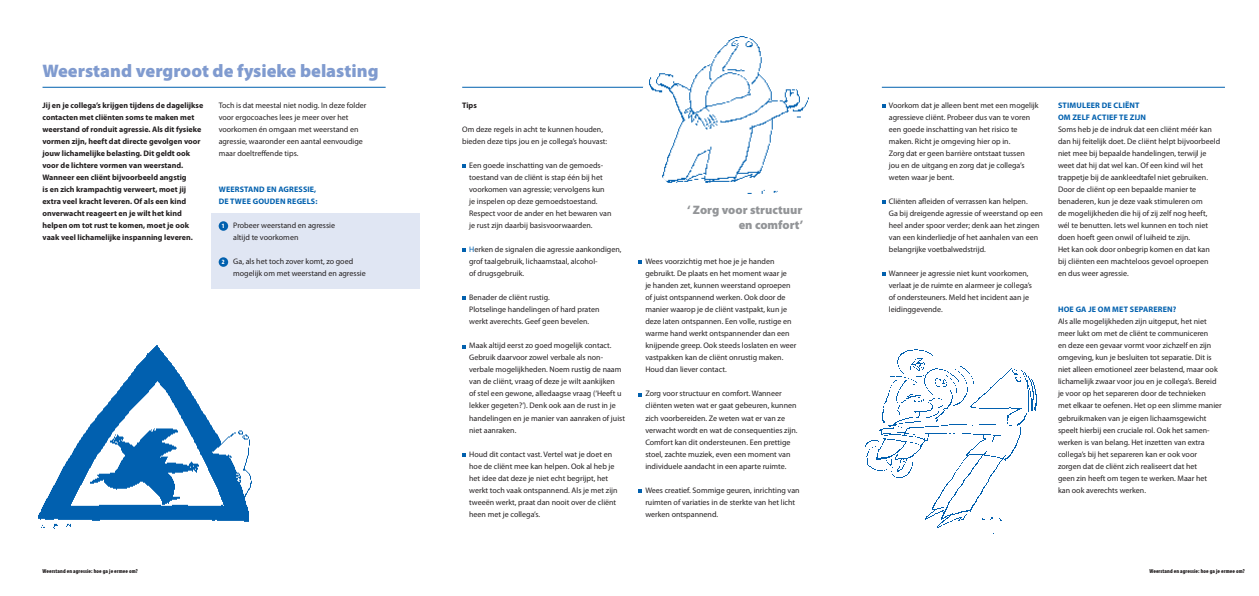
<style>
.page{position:relative;width:1259px;height:596px;background:#fff}
.page>*{position:absolute;margin:0;border:0;box-sizing:border-box;transform-origin:0 0}
.t1{font:900 18.2px "Myriad Pro";color:#809bcf}
.t2{font:900 12.2px/14.4px "Myriad Pro";color:#939598;text-align:right}
.t3{font:8px/12px "Myriad Pro";color:#231f20}
.t4{font:700 8px/12px "Myriad Pro";color:#231f20}
.t5{font:700 8px/12px "Myriad Pro";letter-spacing:.02em;color:#0160ae}
.t6{font:900 condensed 5.7px "Myriad Pro";letter-spacing:.015em;color:#231f20}
.s1{font-weight:900;font-stretch:condensed;font-size:6.5px;color:#fff}
.s2{color:#0160ae}
</style>
<div class="page">
<div style="left:211px;top:213px;width:209px;height:75px;background:#e0e6f3"></div>
<div style="left:219px;top:221px;width:9px;height:9px;background:#0160ae;border-radius:50%"></div>
<div style="left:219px;top:257px;width:9px;height:9px;background:#0160ae;border-radius:50%"></div>
<svg style="left:462px;top:164px;width:4px;height:4px"></svg>
<svg style="left:462px;top:248px;width:4px;height:4px"></svg>
<svg style="left:462px;top:296px;width:4px;height:4px"></svg>
<svg style="left:462px;top:345px;width:4px;height:3px"></svg>
<svg style="left:462px;top:453px;width:4px;height:3px"></svg>
<svg style="left:638px;top:260px;width:4px;height:4px"></svg>
<svg style="left:638px;top:393px;width:4px;height:3px"></svg>
<svg style="left:638px;top:489px;width:4px;height:3px"></svg>
<svg style="left:882px;top:104px;width:3px;height:4px"></svg>
<svg style="left:882px;top:200px;width:3px;height:4px"></svg>
<svg style="left:882px;top:272px;width:3px;height:4px"></svg>
<hr style="left:43px;top:87px;width:343px;height:1px;background:#0160ae">
<hr style="left:462px;top:87px;width:343px;height:1px;background:#0160ae">
<img style="left:38px;top:345px;width:214px;height:184px">
<img style="left:865px;top:349px;width:172px;height:185px">
<hr style="left:882px;top:87px;width:343px;height:1px;background:#0160ae">
<img style="left:638px;top:26px;width:180px;height:180px;border-radius:50%">
<h1 class="t1" style="left:43px;top:58px;width:337px">Weerstand vergroot de fysieke belasting</h1>
<p class="t4" style="left:43px;top:99px;width:162px">Jij en je collega’s krijgen tijdens de dagelijkse contacten met cliënten soms te maken met weerstand of ronduit agressie. Als dit fysieke vormen zijn, heeft dat directe gevolgen voor jouw lichamelijke belasting. Dit geldt ook voor de lichtere vormen van weerstand.<br>Wanneer een cliënt bijvoorbeeld angstig<br>is en zich krampachtig verweert, moet jij extra veel kracht leveren. Of als een kind onverwacht reageert en je wilt het kind helpen om tot rust te komen, moet je ook vaak veel lichamelijke inspanning leveren.</p>
<p class="t3" style="left:219px;top:99px;width:149px">Toch is dat meestal niet nodig. In deze folder voor ergocoaches lees je meer over het voorkomen én omgaan met weerstand en agressie, waaronder een aantal eenvoudige maar doeltreffende tips.</p>
<p class="t5" style="left:219px;top:183px;width:100px">Weerstand en agressie, de twee gouden regels:</p>
<p class="t3" style="left:233px;top:219px;width:103px;text-indent:-11px"><span class="s1">1</span> Probeer weerstand en agressie altijd te voorkomen</p>
<p class="t3" style="left:233px;top:255px;width:134px;text-indent:-11px"><span class="s1">2</span> Ga, als het toch zover komt, zo goed mogelijk om met weerstand en agressie</p>
<p class="t4" style="left:462px;top:99px;width:16px">Tips</p>
<p class="t3" style="left:462px;top:123px;width:146px">Om deze regels in acht te kunnen houden, bieden deze tips jou en je collega’s houvast:</p>
<p class="t3" style="left:469px;top:159px;width:144px">Een goede inschatting van de gemoeds&shy;toestand van de cliënt is stap één bij het voorkomen van agressie; vervolgens kun je inspelen op deze gemoedstoestand.<br>Respect voor de ander en het bewaren van je rust zijn daarbij basisvoorwaarden.</p>
<p class="t3" style="left:469px;top:243px;width:154px"><span class="s2">H</span>erken de signalen die agressie aankondigen, grof taalgebruik, lichaamstaal, alcohol-<br>of drugsgebruik.</p>
<p class="t3" style="left:469px;top:291px;width:132px">Benader de cliënt rustig.<br>Plotselinge handelingen of hard praten werkt averechts. Geef geen bevelen.</p>
<p class="t3" style="left:469px;top:339px;width:157px">Maak altijd eerst zo goed mogelijk contact.<br>Gebruik daarvoor zowel verbale als non&shy;verbale mogelijkheden. Noem rustig de naam van de cliënt, vraag of deze je wilt aankijken<br>of stel een gewone, alledaagse vraag (‘Heeft u lekker gegeten?’). Denk ook aan de rust in je handelingen en je manier van aanraken of juist niet aanraken.</p>
<p class="t3" style="left:469px;top:447px;width:150px">Houd dit contact vast. Vertel wat je doet en hoe de cliënt mee kan helpen. Ook al heb je het idee dat deze je niet echt begrijpt, het werkt toch vaak ontspannend. Als je met zijn tweeën werkt, praat dan nooit over de cliënt heen met je collega’s.</p>
<h2 class="t2" style="left:687px;top:202px;width:118px">‘ Zorg voor structuur en comfort’</h2>
<p class="t3" style="left:645px;top:255px;width:153px">Wees voorzichtig met hoe je je handen gebruikt. De plaats en het moment waar je<br>je handen zet, kunnen weerstand oproepen of juist ontspannend werken. Ook door de manier waarop je de cliënt vastpakt, kun je deze laten ontspannen. Een volle, rustige en warme hand werkt ontspannender dan een knijpende greep. Ook steeds loslaten en weer vastpakken kan de cliënt onrustig maken.<br>Houd dan liever contact.</p>
<p class="t3" style="left:645px;top:387px;width:154px">Zorg voor structuur en comfort. Wanneer cliënten weten wat er gaat gebeuren, kunnen zich voorbereiden. Ze weten wat er van ze verwacht wordt en wat de consequenties zijn.<br>Comfort kan dit ondersteunen. Een prettige stoel, zachte muziek, even een moment van individuele aandacht in een aparte ruimte.</p>
<p class="t3" style="left:645px;top:483px;width:156px">Wees creatief. Sommige geuren, inrichting van ruimten of variaties in de sterkte van het licht werken ontspannend.</p>
<p class="t3" style="left:889px;top:99px;width:151px">Voorkom dat je alleen bent met een mogelijk agressieve cliënt. Probeer dus van te voren een goede inschatting van het risico te maken. Richt je omgeving hier op in.<br>Zorg dat er geen barrière ontstaat tussen<br>jou en de uitgang en zorg dat je collega’s weten waar je bent.</p>
<p class="t3" style="left:889px;top:195px;width:155px">Cliënten afleiden of verrassen kan helpen.<br>Ga bij dreigende agressie of weerstand op een heel ander spoor verder; denk aan het zingen van een kinderliedje of het aanhalen van een belangrijke voetbalwedstrijd.</p>
<p class="t3" style="left:889px;top:267px;width:145px">Wanneer je agressie niet kunt voorkomen, verlaat je de ruimte en alarmeer je collega’s of ondersteuners. Meld het incident aan je leidinggevende.</p>
<p class="t5" style="left:1058px;top:99px;width:90px">Stimuleer de cliënt om zelf actief te zijn</p>
<p class="t3" style="left:1058px;top:123px;width:164px">Soms heb je de indruk dat een cliënt méér kan dan hij feitelijk doet. De cliënt helpt bijvoorbeeld niet mee bij bepaalde handelingen, terwijl je weet dat hij dat wel kan. Of een kind wil het trappetje bij de aankleedtafel niet gebruiken.<br>Door de cliënt op een bepaalde manier te benaderen, kun je deze vaak stimuleren om<br>de mogelijkheden die hij of zij zelf nog heeft, wél te benutten. Iets wel kunnen en toch niet doen hoeft geen onwil of luiheid te zijn.<br>Het kan ook door onbegrip komen en dat kan bij cliënten een machteloos gevoel oproepen<br>en dus weer agressie.</p>
<p class="t5" style="left:1058px;top:303px;width:120px">Hoe ga je om met separeren?</p>
<p class="t3" style="left:1058px;top:315px;width:165px">Als alle mogelijkheden zijn uitgeput, het niet meer lukt om met de cliënt te communiceren<br>en deze een gevaar vormt voor zichzelf en zijn omgeving, kun je besluiten tot separatie. Dit is niet alleen emotioneel zeer belastend, maar ook lichamelijk zwaar voor jou en je collega’s. Bereid je voor op het separeren door de technieken<br>met elkaar te oefenen. Het op een slimme manier gebruikmaken van je eigen lichaamsgewicht speelt hierbij een cruciale rol. Ook het samen&shy;werken is van belang. Het inzetten van extra collega’s bij het separeren kan er ook voor zorgen dat de cliënt zich realiseert dat het<br>geen zin heeft om tegen te werken. Maar het<br>kan ook averechts werken.</p>
<p class="t6" style="left:43px;top:567px;width:97px">Weerstand en agressie: hoe ga je ermee om?</p>
<p class="t6" style="left:1149px;top:567px;width:97px">Weerstand en agressie: hoe ga je ermee om?</p>
</div>
